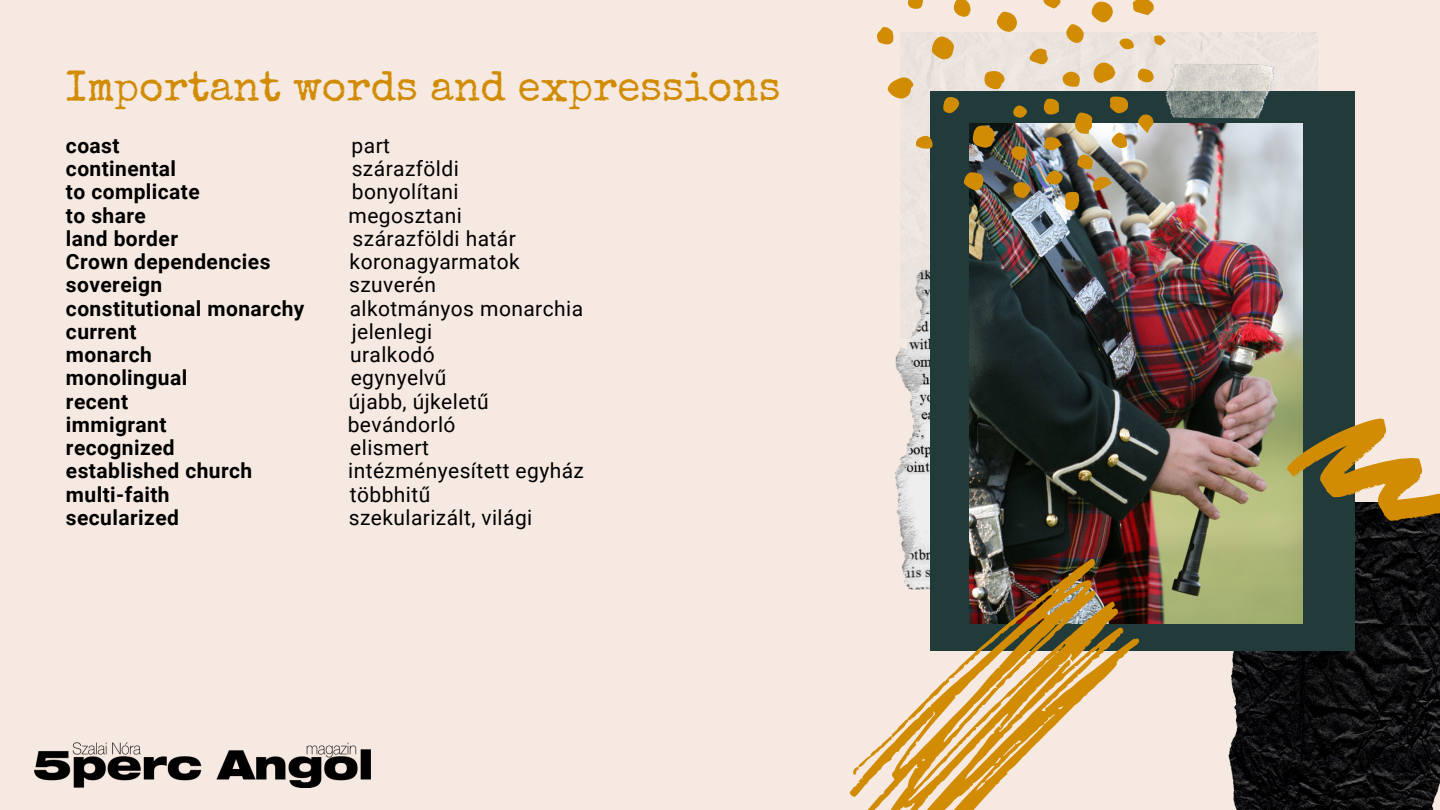
<style>
.page{position:relative;width:1440px;height:810px;background:#f6e9e1}
.page>*{position:absolute;margin:0;border:0;box-sizing:border-box;transform-origin:0 0}
.t1{font:42px "Special Elite";color:#d18c03}
.t2{font:21px "Roboto";letter-spacing:.02em;color:#000}
.t3{font:700 21px "Roboto";letter-spacing:.02em;color:#000}
</style>
<div class="page">
<div style="left:900px;top:32px;width:418px;height:238px;background:#ece4df"></div>
<img style="left:1228px;top:521px;width:212px;height:289px">
<img style="left:895px;top:270px;width:36px;height:282px">
<div style="left:931px;top:91px;width:424px;height:560px;background:#213b3b"></div>
<img style="left:34px;top:743px;width:336px;height:45px">
<img style="left:1151px;top:59px;width:131px;height:60px">
<img style="left:969px;top:124px;width:333px;height:500px">
<svg style="left:849px;top:552px;width:321px;height:258px"></svg>
<svg style="left:851px;top:719px;width:60px;height:56px"></svg>
<svg style="left:1287px;top:419px;width:153px;height:102px"></svg>
<svg style="left:973px;top:126px;width:22px;height:22px"></svg>
<svg style="left:887px;top:77px;width:28px;height:22px"></svg>
<svg style="left:932px;top:36px;width:22px;height:23px"></svg>
<svg style="left:1091px;top:61px;width:24px;height:22px"></svg>
<svg style="left:1092px;top:1px;width:21px;height:22px"></svg>
<svg style="left:997px;top:11px;width:20px;height:21px"></svg>
<svg style="left:1073px;top:113px;width:21px;height:21px"></svg>
<svg style="left:984px;top:71px;width:21px;height:19px"></svg>
<svg style="left:964px;top:172px;width:20px;height:19px"></svg>
<svg style="left:1132px;top:0;width:22px;height:15px"></svg>
<svg style="left:1109px;top:97px;width:19px;height:16px"></svg>
<svg style="left:1066px;top:24px;width:18px;height:19px"></svg>
<svg style="left:954px;top:0;width:16px;height:17px"></svg>
<svg style="left:1065px;top:192px;width:15px;height:18px"></svg>
<svg style="left:877px;top:27px;width:16px;height:18px"></svg>
<svg style="left:1063px;top:72px;width:17px;height:15px"></svg>
<svg style="left:1043px;top:0;width:17px;height:9px"></svg>
<svg style="left:1028px;top:48px;width:20px;height:17px"></svg>
<svg style="left:1014px;top:182px;width:16px;height:16px"></svg>
<svg style="left:1043px;top:98px;width:16px;height:17px"></svg>
<svg style="left:943px;top:97px;width:16px;height:16px"></svg>
<svg style="left:1137px;top:114px;width:17px;height:19px"></svg>
<svg style="left:908px;top:0;width:15px;height:9px"></svg>
<svg style="left:916px;top:135px;width:17px;height:14px"></svg>
<svg style="left:1092px;top:176px;width:20px;height:15px"></svg>
<svg style="left:1076px;top:154px;width:17px;height:16px"></svg>
<svg style="left:1112px;top:133px;width:16px;height:15px"></svg>
<svg style="left:1043px;top:136px;width:19px;height:15px"></svg>
<svg style="left:1046px;top:171px;width:17px;height:14px"></svg>
<svg style="left:1138px;top:69px;width:16px;height:14px"></svg>
<svg style="left:1011px;top:146px;width:16px;height:14px"></svg>
<svg style="left:1013px;top:106px;width:14px;height:12px"></svg>
<svg style="left:1119px;top:38px;width:15px;height:13px"></svg>
<svg style="left:1154px;top:36px;width:12px;height:10px"></svg>
<h1 class="t1" style="left:66px;top:70px;width:716px">Important words and expressions</h1>
<p class="t3" style="left:66px;top:134px;width:55px">coast</p>
<p class="t2" style="left:352px;top:134px;width:40px">part</p>
<p class="t3" style="left:66px;top:157px;width:112px">continental</p>
<p class="t2" style="left:352px;top:157px;width:109px">szárazföldi</p>
<p class="t3" style="left:66px;top:180px;width:135px">to complicate</p>
<p class="t2" style="left:352px;top:180px;width:108px">bonyolítani</p>
<p class="t3" style="left:66px;top:203px;width:81px">to share</p>
<p class="t2" style="left:349px;top:203px;width:115px">megosztani</p>
<p class="t3" style="left:66px;top:227px;width:114px">land border</p>
<p class="t2" style="left:353px;top:227px;width:165px">szárazföldi határ</p>
<p class="t3" style="left:66px;top:250px;width:206px">Crown dependencies</p>
<p class="t2" style="left:350px;top:250px;width:172px">koronagyarmatok</p>
<p class="t3" style="left:66px;top:273px;width:98px">sovereign</p>
<p class="t2" style="left:349px;top:273px;width:88px">szuverén</p>
<p class="t3" style="left:66px;top:296px;width:240px">constitutional monarchy</p>
<p class="t2" style="left:350px;top:296px;width:235px">alkotmányos monarchia</p>
<p class="t3" style="left:66px;top:320px;width:72px">current</p>
<p class="t2" style="left:352px;top:320px;width:82px">jelenlegi</p>
<p class="t3" style="left:66px;top:343px;width:87px">monarch</p>
<p class="t2" style="left:350px;top:343px;width:86px">uralkodó</p>
<p class="t3" style="left:66px;top:366px;width:123px">monolingual</p>
<p class="t2" style="left:351px;top:366px;width:97px">egynyelvű</p>
<p class="t3" style="left:66px;top:389px;width:64px">recent</p>
<p class="t2" style="left:349px;top:389px;width:141px">újabb, újkeletű</p>
<p class="t3" style="left:66px;top:413px;width:102px">immigrant</p>
<p class="t2" style="left:348px;top:413px;width:109px">bevándorló</p>
<p class="t3" style="left:66px;top:436px;width:110px">recognized</p>
<p class="t2" style="left:350px;top:436px;width:80px">elismert</p>
<p class="t3" style="left:66px;top:459px;width:188px">established church</p>
<p class="t2" style="left:348px;top:459px;width:237px">intézményesített egyház</p>
<p class="t3" style="left:66px;top:482px;width:105px">multi-faith</p>
<p class="t2" style="left:350px;top:482px;width:82px">többhitű</p>
<p class="t3" style="left:66px;top:506px;width:114px">secularized</p>
<p class="t2" style="left:349px;top:506px;width:185px">szekularizált, világi</p>
</div>
